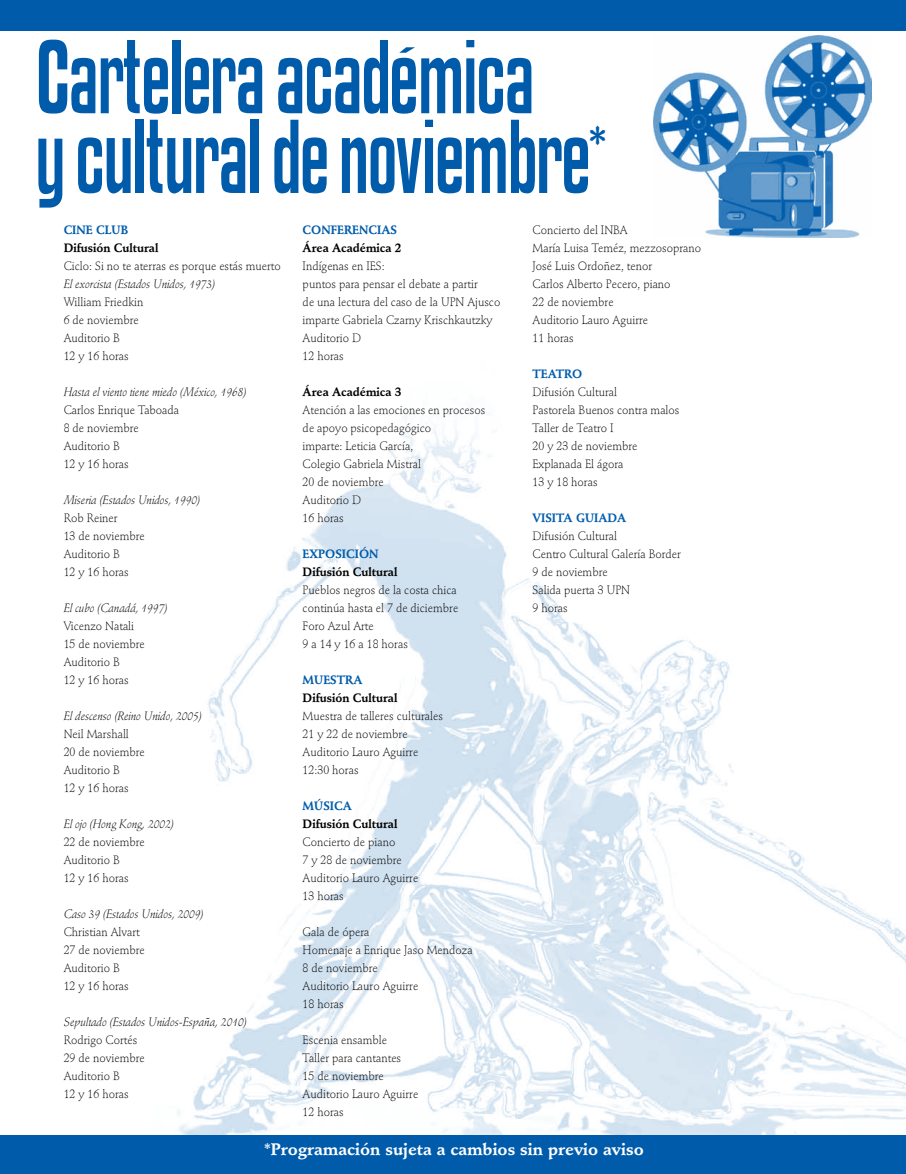
<style>
.page{position:relative;width:906px;height:1174px;background:#fff}
.page>*{position:absolute;margin:0;border:0;box-sizing:border-box;transform-origin:0 0}
.t1{font:99.6px/79.7px "Kenyan Coffee";color:#005cab;scale:.95 1}
.t2{font:700 16.5px "Stempel Schneidler";color:#fff}
.t3{font:300 12px/18px "Stempel Schneidler";color:#000;scale:.95 1}
.t4{font:italic 300 12px "Stempel Schneidler";color:#000;scale:.95 1}
.t5{font:700 12px "Stempel Schneidler";color:#000;scale:.95 1}
.t6{font:700 12px "Stempel Schneidler";color:#005cab;scale:.95 1}
</style>
<div class="page">
<img style="left:177px;top:416px;width:729px;height:719px">
<img style="left:653px;top:36px;width:218px;height:201px">
<div style="left:0;top:1135px;width:906px;height:39px;background:#005cab"></div>
<div style="left:0;top:0;width:906px;height:30px;background:#005cab"></div>
<h1 class="t1" style="left:36px;top:42px;width:601px">Cartelera académica<br>y cultural de noviembre<sup>*</sup></h1>
<p class="t6" style="left:64px;top:223px;width:69px">CINE CLUB</p>
<p class="t5" style="left:64px;top:241px;width:101px">Difusión Cultural</p>
<p class="t3" style="left:64px;top:257px;width:230px">Ciclo: Si no te aterras es porque estás muerto</p>
<p class="t4" style="left:64px;top:277px;width:161px">El exorcista (Estados Unidos, 1973)</p>
<p class="t3" style="left:64px;top:293px;width:85px">William Friedkin<br>6 de noviembre<br>Auditorio B<br>12 y 16 horas</p>
<p class="t4" style="left:64px;top:385px;width:194px">Hasta el viento tiene miedo (México, 1968)</p>
<p class="t3" style="left:64px;top:401px;width:123px">Carlos Enrique Taboada<br>8 de noviembre<br>Auditorio B<br>12 y 16 horas</p>
<p class="t4" style="left:64px;top:493px;width:145px">Miseria (Estados Unidos, 1990)</p>
<p class="t3" style="left:64px;top:509px;width:87px">Rob Reiner<br>13 de noviembre<br>Auditorio B<br>12 y 16 horas</p>
<p class="t4" style="left:64px;top:601px;width:111px">El cubo (Canadá, 1997)</p>
<p class="t3" style="left:64px;top:617px;width:87px">Vicenzo Natali<br>15 de noviembre<br>Auditorio B<br>12 y 16 horas</p>
<p class="t4" style="left:64px;top:709px;width:147px">El descenso (Reino Unido, 2005)</p>
<p class="t3" style="left:64px;top:725px;width:87px">Neil Marshall<br>20 de noviembre<br>Auditorio B<br>12 y 16 horas</p>
<p class="t4" style="left:64px;top:817px;width:118px">El ojo (Hong Kong, 2002)</p>
<p class="t3" style="left:64px;top:833px;width:87px">22 de noviembre<br>Auditorio B<br>12 y 16 horas</p>
<p class="t4" style="left:64px;top:907px;width:149px">Caso 39 (Estados Unidos, 2009)</p>
<p class="t3" style="left:64px;top:923px;width:87px">Christian Alvart<br>27 de noviembre<br>Auditorio B<br>12 y 16 horas</p>
<p class="t4" style="left:64px;top:1015px;width:194px">Sepultado (Estados Unidos-España, 2010)</p>
<p class="t3" style="left:64px;top:1031px;width:87px">Rodrigo Cortés<br>29 de noviembre<br>Auditorio B<br>12 y 16 horas</p>
<p class="t6" style="left:303px;top:223px;width:101px">CONFERENCIAS</p>
<p class="t5" style="left:303px;top:241px;width:106px">Área Académica 2</p>
<p class="t3" style="left:303px;top:257px;width:210px">Indígenas en IES:<br>puntos para pensar el debate a partir<br>de una lectura del caso de la UPN Ajusco imparte Gabriela Czarny Krischkautzky<br>Auditorio D<br>12 horas</p>
<p class="t5" style="left:303px;top:385px;width:106px">Área Académica 3</p>
<p class="t3" style="left:303px;top:401px;width:194px">Atención a las emociones en procesos de apoyo psicopedagógico<br>imparte: Leticia García,<br>Colegio Gabriela Mistral<br>20 de noviembre<br>Auditorio D<br>16 horas</p>
<p class="t6" style="left:303px;top:547px;width:81px">EXPOSICIÓN</p>
<p class="t5" style="left:303px;top:565px;width:101px">Difusión Cultural</p>
<p class="t3" style="left:303px;top:581px;width:165px">Pueblos negros de la costa chica continúa hasta el 7 de diciembre<br>Foro Azul Arte<br>9 a 14 y 16 a 18 horas</p>
<p class="t6" style="left:303px;top:673px;width:64px">MUESTRA</p>
<p class="t5" style="left:303px;top:691px;width:101px">Difusión Cultural</p>
<p class="t3" style="left:303px;top:707px;width:149px">Muestra de talleres culturales<br>21 y 22 de noviembre<br>Auditorio Lauro Aguirre<br>12:30 horas</p>
<p class="t6" style="left:303px;top:799px;width:53px">MÚSICA</p>
<p class="t5" style="left:303px;top:817px;width:101px">Difusión Cultural</p>
<p class="t3" style="left:303px;top:833px;width:123px">Concierto de piano<br>7 y 28 de noviembre<br>Auditorio Lauro Aguirre<br>13 horas</p>
<p class="t3" style="left:303px;top:923px;width:180px">Gala de ópera<br>Homenaje a Enrique Jaso Mendoza<br>8 de noviembre<br>Auditorio Lauro Aguirre<br>18 horas</p>
<p class="t3" style="left:303px;top:1031px;width:123px">Escenia ensamble<br>Taller para cantantes<br>15 de noviembre<br>Auditorio Lauro Aguirre<br>12 horas</p>
<p class="t3" style="left:532px;top:221px;width:179px">Concierto del INBA<br>María Luisa Teméz, mezzosoprano<br>José Luis Ordoñez, tenor<br>Carlos Alberto Pecero, piano<br>22 de noviembre<br>Auditorio Lauro Aguirre<br>11 horas</p>
<p class="t6" style="left:532px;top:367px;width:54px">TEATRO</p>
<p class="t3" style="left:532px;top:383px;width:156px">Difusión Cultural<br>Pastorela Buenos contra malos<br>Taller de Teatro I<br>20 y 23 de noviembre<br>Explanada El ágora<br>13 y 18 horas</p>
<p class="t6" style="left:532px;top:511px;width:100px">VISITA GUIADA</p>
<p class="t3" style="left:532px;top:527px;width:158px">Difusión Cultural<br>Centro Cultural Galería Border<br>9 de noviembre<br>Salida puerta 3 UPN<br>9 horas</p>
<h2 class="t2" style="left:264px;top:1139px;width:381px">*Programación sujeta a cambios sin previo aviso</h2>
</div>
